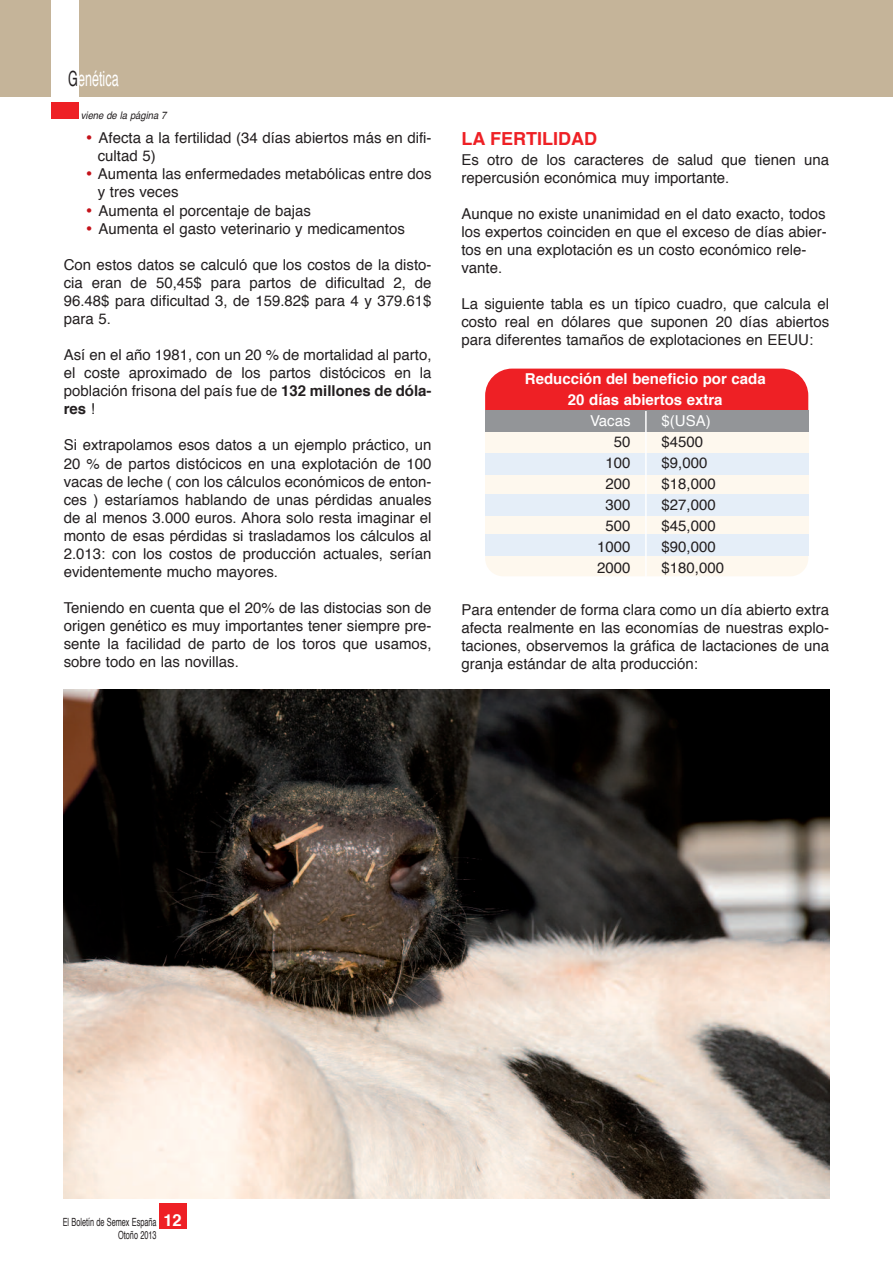
<style>
.page{position:relative;width:893px;height:1263px;background:#fff}
.page>*{position:absolute;margin:0;border:0;box-sizing:border-box;transform-origin:0 0}
.t1{font:21px "Helvetica";color:#fff;scale:.6 1}
.t2{font:700 18px "Helvetica";color:#ee2025}
.t3{font:15px/18.1px "Helvetica";color:#231f20;text-align:justify}
.t4{font:700 15px/21px "Helvetica";color:#fff;text-align:center}
.t5{font:15px "Helvetica";color:#fff}
.t6{font:11.25px/13.5px "Helvetica";color:#231f20;scale:.65 1}
.t7{font:italic 10.5px "Helvetica";color:#231f20;scale:.9 1}
.s1{color:#231f20}
.s2{font-family:"Futura BT";font-weight:300;color:#c4121a}
.s3{font-weight:700}
.s4{font-weight:700;font-size:16.5px;color:#fff}
</style>
<div class="page">
<div style="left:485px;top:369px;width:323px;height:82px;background:#ee2025;border-radius:27px"></div>
<div style="left:0;top:0;width:893px;height:97px;background:#c5b499"></div>
<div style="left:51px;top:0;width:27px;height:110px;background:#fff"></div>
<div style="left:51px;top:102px;width:27px;height:16px;background:#ee2025"></div>
<div style="left:159px;top:1203px;width:27px;height:25px;background:#ee2025"></div>
<img style="left:64px;top:689px;width:765px;height:509px">
<div style="left:485px;top:540px;width:323px;height:36px;background:#fef8ee;border-radius:18px"></div>
<div style="left:485px;top:420px;width:323px;height:117px;background:#fef8ee"></div>
<div style="left:485px;top:411px;width:323px;height:21px;background:#939598"></div>
<div style="left:485px;top:453px;width:323px;height:21px;background:#e5eef8"></div>
<div style="left:485px;top:494px;width:323px;height:21px;background:#e5eef8"></div>
<div style="left:485px;top:534px;width:323px;height:22px;background:#e5eef8"></div>
<hr style="left:645px;top:411px;width:2px;height:166px;background:#fff">
<h1 class="t1" style="left:68px;top:70px;width:86px"><span class="s1">G</span>enética</h1>
<p class="t7" style="left:81px;top:111px;width:97px">viene de la página 7</p>
<p class="t3" style="left:98px;top:130px;width:335px;text-indent:-13px"><span class="s2">•</span> Afecta a la fertilidad (34 días abiertos más en difi&shy;cultad 5)</p>
<p class="t3" style="left:98px;top:166px;width:335px;text-indent:-13px"><span class="s2">•</span> Aumenta las enfermedades metabólicas entre dos y tres veces</p>
<p class="t3" style="left:85px;top:202px;width:228px"><span class="s2">•</span> Aumenta el porcentaje de bajas</p>
<p class="t3" style="left:85px;top:220px;width:321px"><span class="s2">•</span> Aumenta el gasto veterinario y medicamentos</p>
<p class="t3" style="left:64px;top:256px;width:369px">Con estos datos se calculó que los costos de la disto&shy;cia eran de 50,45$ para partos de dificultad 2, de 96.48$ para dificultad 3, de 159.82$ para 4 y 379.61$ para 5.</p>
<p class="t3" style="left:64px;top:347px;width:369px">Así en el año 1981, con un 20 % de mortalidad al parto, el coste aproximado de los partos distócicos en la población frisona del país fue de <span class="s3">132 millones de dóla&shy;res</span> !</p>
<p class="t3" style="left:64px;top:437px;width:369px">Si extrapolamos esos datos a un ejemplo práctico, un 20 % de partos distócicos en una explotación de 100 vacas de leche ( con los cálculos económicos de enton&shy;ces ) estaríamos hablando de unas pérdidas anuales de al menos 3.000 euros. Ahora solo resta imaginar el monto de esas pérdidas si trasladamos los cálculos al 2.013: con los costos de producción actuales, serían evidentemente mucho mayores.</p>
<p class="t3" style="left:64px;top:600px;width:369px">Teniendo en cuenta que el 20% de las distocias son de origen genético es muy importantes tener siempre pre&shy;sente la facilidad de parto de los toros que usamos, sobre todo en las novillas.</p>
<p class="t2" style="left:461px;top:131px;width:137px">LA FERTILIDAD</p>
<p class="t3" style="left:461px;top:152px;width:369px">Es otro de los caracteres de salud que tienen una repercusión económica muy importante.</p>
<p class="t3" style="left:461px;top:206px;width:367px;text-align:left">Aunque no existe unanimidad en el dato exacto, todos los expertos coinciden en que el exceso de días abier&shy;tos en una explotación es un costo económico rele&shy;vante.</p>
<p class="t3" style="left:461px;top:296px;width:369px">La siguiente tabla es un típico cuadro, que calcula el costo real en dólares que suponen 20 días abiertos para diferentes tamaños de explotaciones en EEUU:</p>
<p class="t4" style="left:525px;top:369px;width:242px">Reducción del beneficio por cada<br>20 días abiertos extra</p>
<p class="t5" style="left:590px;top:414px;width:42px">Vacas</p>
<p class="t5" style="left:662px;top:414px;width:51px">$(USA)</p>
<p class="t3" style="left:614px;top:434px;width:18px">50</p>
<p class="t3" style="left:662px;top:434px;width:43px">$4500</p>
<p class="t3" style="left:606px;top:455px;width:27px">100</p>
<p class="t3" style="left:662px;top:455px;width:47px">$9,000</p>
<p class="t3" style="left:606px;top:476px;width:27px">200</p>
<p class="t3" style="left:662px;top:476px;width:56px">$18,000</p>
<p class="t3" style="left:606px;top:497px;width:27px">300</p>
<p class="t3" style="left:662px;top:497px;width:56px">$27,000</p>
<p class="t3" style="left:606px;top:518px;width:27px">500</p>
<p class="t3" style="left:662px;top:518px;width:56px">$45,000</p>
<p class="t3" style="left:597px;top:539px;width:35px">1000</p>
<p class="t3" style="left:662px;top:539px;width:56px">$90,000</p>
<p class="t3" style="left:597px;top:560px;width:35px">2000</p>
<p class="t3" style="left:662px;top:560px;width:64px">$180,000</p>
<p class="t3" style="left:461px;top:602px;width:369px">Para entender de forma clara como un día abierto extra afecta realmente en las economías de nuestras explo&shy;taciones, observemos la gráfica de lactaciones de una granja estándar de alta producción:</p>
<p class="t6" style="left:118px;top:1216px;width:99px;text-indent:-55px">El Boletín de Semex España <span class="s4">12<br></span>Otoño 2013</p>
</div>
